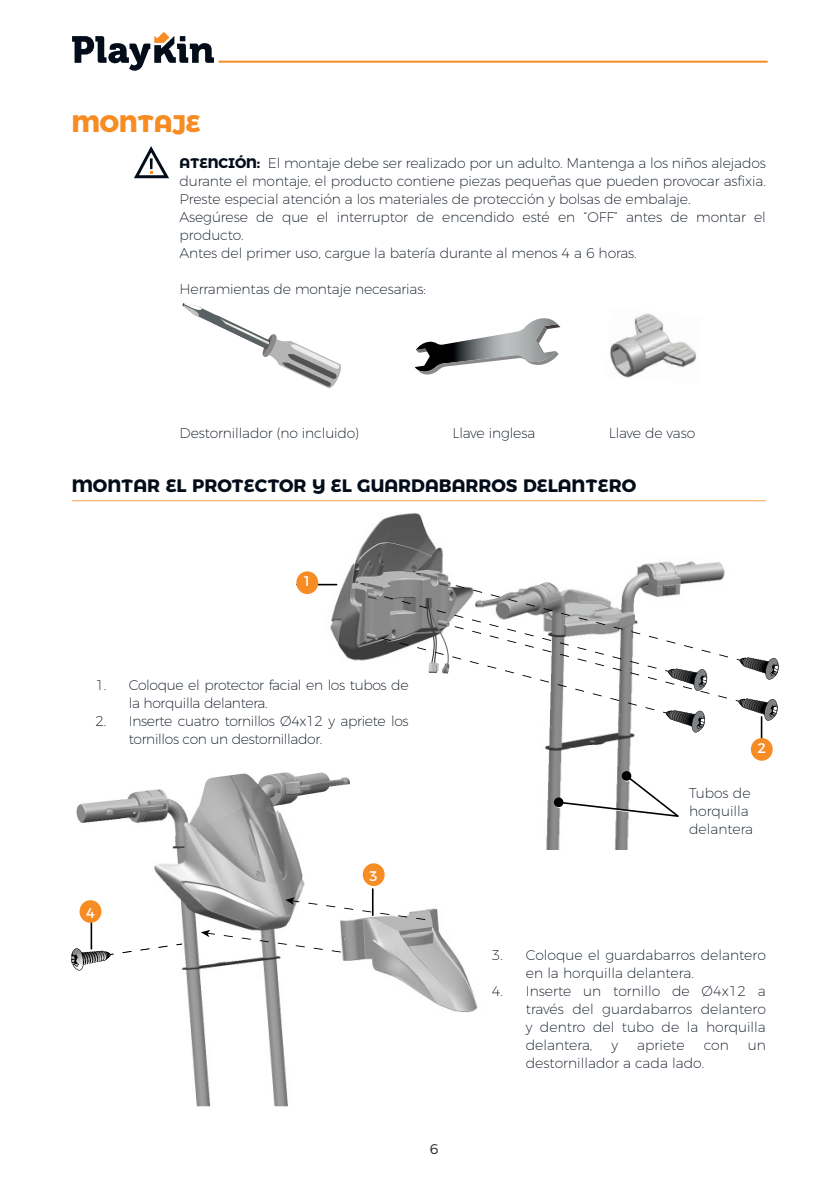
<style>
.page{position:relative;width:840px;height:1191px;background:#fff}
.page>*{position:absolute;margin:0;border:0;box-sizing:border-box;transform-origin:0 0}
.TITOL_PRINCIPAL_ES{font:800 24px "Montserrat Alternates";color:#f68c23}
.TITOL_2_ES{font:700 18px "Montserrat Alternates";color:#030d1a}
.interior_dins_titol{font:200 14px/18px "Montserrat";letter-spacing:-.01em;color:#030d1a}
.Interior_dins{font:200 14px/18px "Montserrat";color:#030d1a}
.Interior{font:14px "Montserrat";color:#fff}
.t1{font:300 14px "Montserrat Alternates";color:#231f20}
.s1{font-family:"Montserrat Alternates";font-weight:700}
</style>
<div class="page">
<svg style="left:72px;top:32px;width:142px;height:39px"></svg>
<hr style="left:218px;top:61px;width:549px;height:2px;background:#f68c23">
<img style="left:121px;top:799px;width:357px;height:307px">
<img style="left:76px;top:799px;width:45px;height:172px">
<img style="left:123px;top:772px;width:174px;height:34px">
<svg style="left:95px;top:943px;width:87px;height:19px"></svg>
<svg style="left:72px;top:948px;width:12px;height:22px"></svg>
<hr style="left:90px;top:922px;width:2px;height:27px;background:#000">
<svg style="left:201px;top:930px;width:139px;height:22px"></svg>
<svg style="left:285px;top:888px;width:140px;height:32px"></svg>
<img style="left:71px;top:951px;width:29px;height:14px">
<svg style="left:134px;top:146px;width:35px;height:33px"></svg>
<hr style="left:72px;top:500px;width:693px;height:1px;background:#f8a14c">
<svg style="left:182px;top:303px;width:159px;height:86px"></svg>
<svg style="left:415px;top:318px;width:145px;height:57px"></svg>
<img style="left:615px;top:313px;width:70px;height:30px">
<img style="left:609px;top:343px;width:87px;height:35px">
<img style="left:297px;top:513px;width:428px;height:336px">
<svg style="left:382px;top:585px;width:396px;height:147px"></svg>
<hr style="left:296px;top:584px;width:41px;height:1px;background:#000">
<hr style="left:760px;top:716px;width:2px;height:28px;background:#000">
<div style="left:554px;top:798px;width:10px;height:10px;background:#898989;border-radius:50%"></div>
<svg style="left:557px;top:770px;width:122px;height:48px"></svg>
<div style="left:553px;top:797px;width:10px;height:10px;background:#000;border-radius:50%"></div>
<div style="left:750px;top:738px;width:22px;height:22px;background:#f68c23;border-radius:50%"></div>
<div style="left:362px;top:863px;width:22px;height:23px;background:#f68c23;border-radius:50%"></div>
<div style="left:296px;top:571px;width:22px;height:23px;background:#f68c23;border-radius:50%"></div>
<div style="left:79px;top:900px;width:22px;height:23px;background:#f68c23;border-radius:50%"></div>
<p class="TITOL_PRINCIPAL_ES" style="left:72px;top:103px;width:130px">MONTAJE</p>
<p class="interior_dins_titol" style="left:179px;top:152px;width:587px;text-align:justify"><span class="s1">ATENCIÓN:</span> El montaje debe ser realizado por un adulto. Mantenga a los niños alejados durante el montaje, el producto contiene piezas pequeñas que pueden provocar asfixia.<br>Preste especial atención a los materiales de protección y bolsas de embalaje.</p>
<p class="interior_dins_titol" style="left:179px;top:206px;width:587px">Asegúrese de que el interruptor de encendido esté en “OFF” antes de montar el producto.</p>
<p class="interior_dins_titol" style="left:179px;top:242px;width:458px">Antes del primer uso, cargue la batería durante al menos 4 a 6 horas.</p>
<p class="interior_dins_titol" style="left:179px;top:278px;width:248px">Herramientas de montaje necesarias:</p>
<p class="interior_dins_titol" style="left:179px;top:422px;width:181px">Destornillador (no incluido)</p>
<p class="interior_dins_titol" style="left:452px;top:422px;width:84px">Llave inglesa</p>
<p class="interior_dins_titol" style="left:608px;top:422px;width:88px">Llave de vaso</p>
<p class="TITOL_2_ES" style="left:72px;top:470px;width:565px">MONTAR EL PROTECTOR Y EL GUARDABARROS DELANTERO</p>
<p class="Interior" style="left:303px;top:570px;width:10px">1</p>
<p class="interior_dins_titol" style="left:129px;top:674px;width:281px;text-indent:-33px">1. Coloque el protector facial en los tubos de la horquilla delantera.</p>
<p class="interior_dins_titol" style="left:129px;top:710px;width:281px;text-indent:-33px">2. Inserte cuatro tornillos Ø4x12 y apriete los tornillos con un destornillador.</p>
<p class="Interior" style="left:86px;top:901px;width:10px">4</p>
<p class="Interior" style="left:369px;top:865px;width:10px">3</p>
<p class="t1" style="left:429px;top:1138px;width:10px">6</p>
<p class="Interior" style="left:757px;top:737px;width:10px">2</p>
<p class="Interior_dins" style="left:688px;top:782px;width:66px">Tubos de horquilla delantera</p>
<p class="interior_dins_titol" style="left:525px;top:944px;width:241px;text-indent:-34px">3. Coloque el guardabarros delantero en la horquilla delantera.</p>
<p class="interior_dins_titol" style="left:525px;top:980px;width:241px;text-align:justify;text-indent:-34px">4. Inserte un tornillo de Ø4x12 a través del guardabarros delantero y dentro del tubo de la horquilla delantera,</p>
<p class="interior_dins_titol" style="left:611px;top:1034px;width:8px">y</p>
<p class="interior_dins_titol" style="left:637px;top:1034px;width:49px">apriete</p>
<p class="interior_dins_titol" style="left:703px;top:1034px;width:27px">con</p>
<p class="interior_dins_titol" style="left:747px;top:1034px;width:20px">un</p>
<p class="interior_dins_titol" style="left:525px;top:1052px;width:180px">destornillador a cada lado.</p>
</div>
